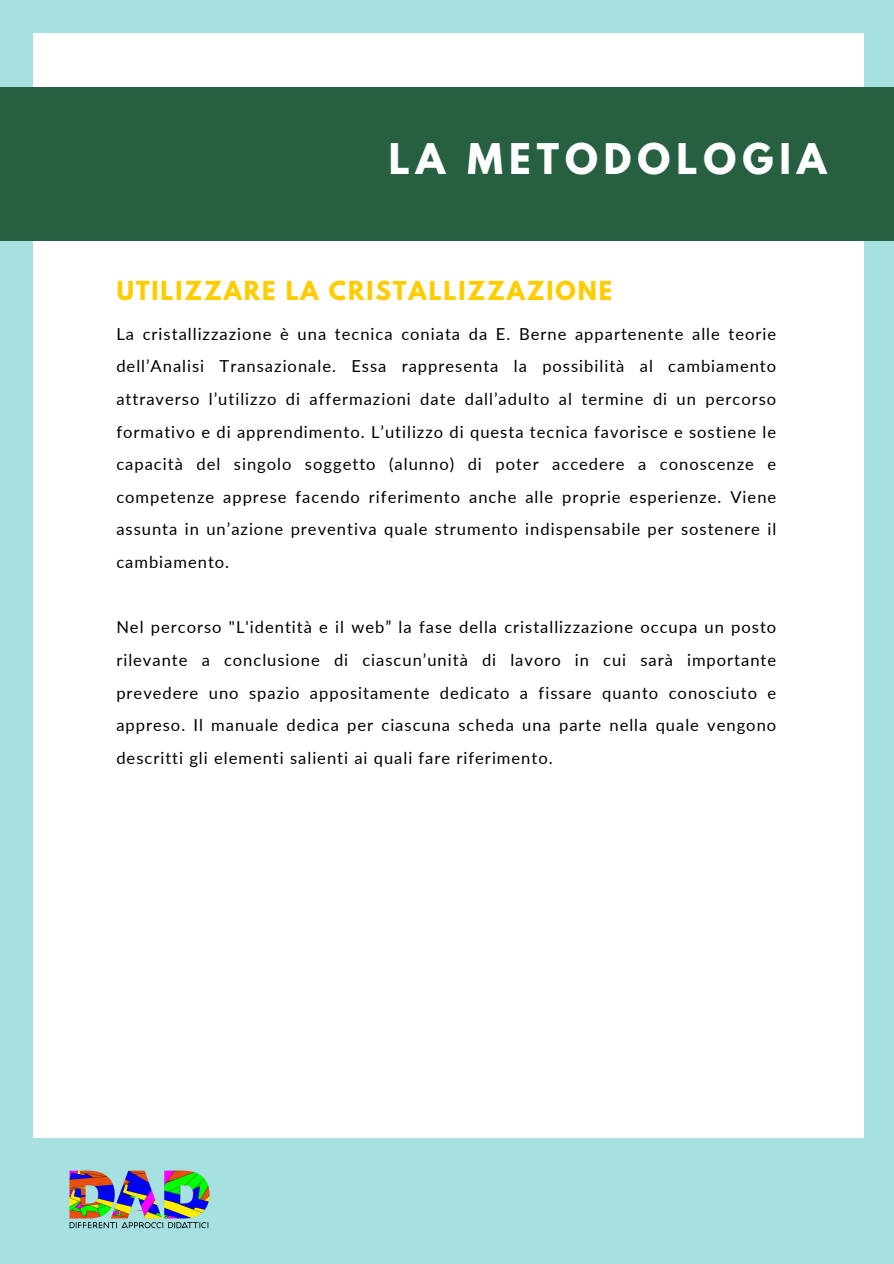
<style>
.page{position:relative;width:894px;height:1264px;background:#fff}
.page>*{position:absolute;margin:0;border:0;box-sizing:border-box;transform-origin:0 0}
.t1{font:700 37.5px "League Spartan";letter-spacing:.16em;color:#fff}
.t2{font:700 23.1px "League Spartan";letter-spacing:.08em;color:#fc0}
.t3{font:16.5px/32.7px "Lato";letter-spacing:.06em;color:#000;text-align:justify}
</style>
<div class="page">
<div style="left:0;top:0;width:893px;height:1263px;background:#a6e0e1"></div>
<div style="left:34px;top:33px;width:829px;height:1197px;background:#fff"></div>
<div style="left:0;top:87px;width:893px;height:153px;background:#266041"></div>
<div style="left:4px;top:1137px;width:859px;height:126px;background:#a6e0e1"></div>
<img style="left:69px;top:1170px;width:141px;height:59px">
<p class="t1" style="left:388px;top:140px;width:439px">LA METODOLOGIA</p>
<h2 class="t2" style="left:117px;top:279px;width:497px">UTILIZZARE LA CRISTALLIZZAZIONE</h2>
<p class="t3" style="left:116px;top:317px;width:661px">La cristallizzazione è una tecnica coniata da E. Berne appartenente alle teorie dell’Analisi Transazionale. Essa rappresenta la possibilità al cambiamento attraverso l’utilizzo di affermazioni date dall’adulto al termine di un percorso formativo e di apprendimento. L’utilizzo di questa tecnica favorisce e sostiene le capacità del singolo soggetto (alunno) di poter accedere a conoscenze e competenze apprese facendo riferimento anche alle proprie esperienze. Viene assunta in un’azione preventiva quale strumento indispensabile per sostenere il cambiamento.</p>
<p class="t3" style="left:116px;top:610px;width:661px">Nel percorso "L'identità e il web” la fase della cristallizzazione occupa un posto rilevante a conclusione di ciascun’unità di lavoro in cui sarà importante prevedere uno spazio appositamente dedicato a fissare quanto conosciuto e appreso. Il manuale dedica per ciascuna scheda una parte nella quale vengono descritti gli elementi salienti ai quali fare riferimento.</p>
</div>
